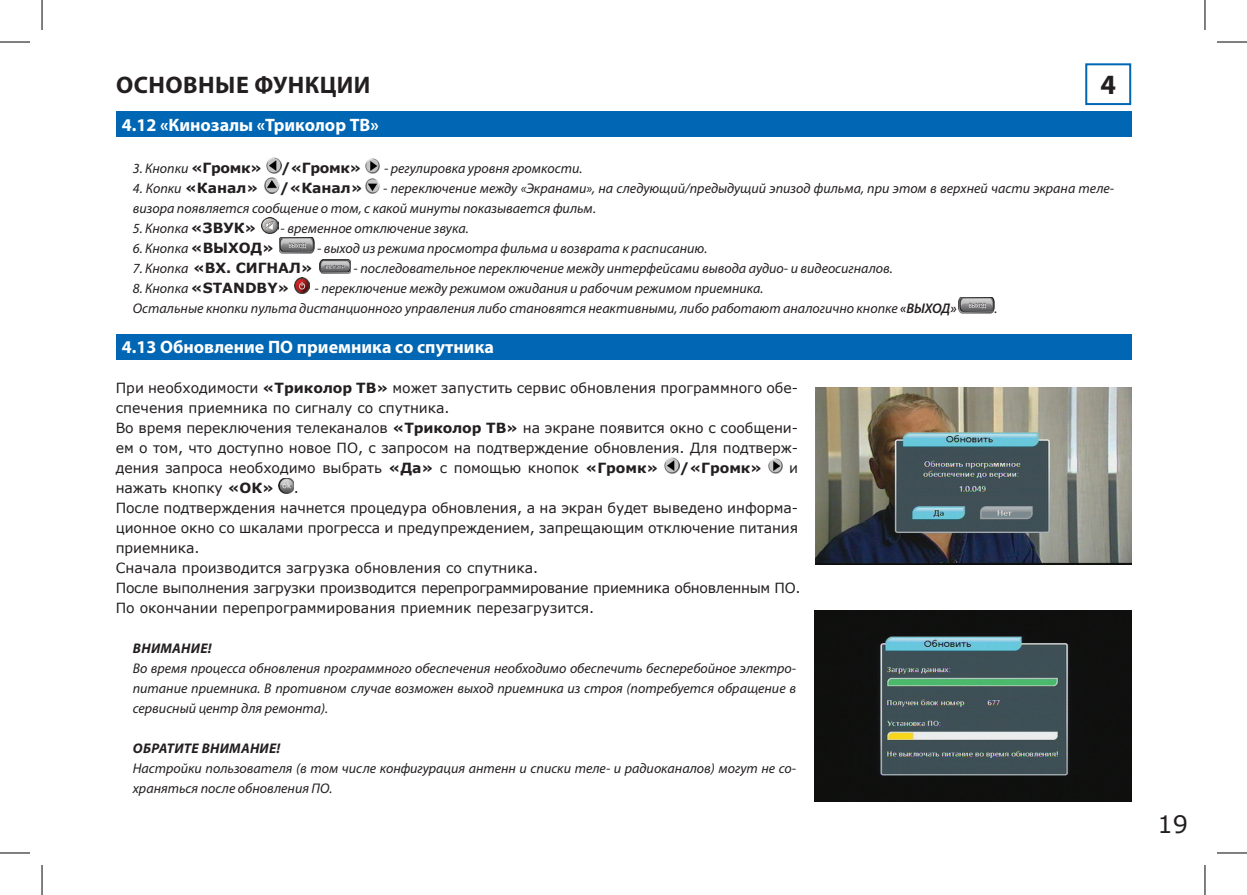
<style>
.page{position:relative;width:1247px;height:895px;background:#fff}
.page>*{position:absolute;margin:0;border:0;box-sizing:border-box;transform-origin:0 0}
.zag{font:700 28px "Myriad Pro";color:#231f20}
.zag-2{font:700 24px "Myriad Pro";letter-spacing:.02em;color:#231f20}
.t1{font:24px "Verdana";color:#231f20}
.podzag{font:700 18px "Myriad Pro";color:#fff}
.primichanie_txt{font:italic 14px/20px "Myriad Pro";color:#231f20}
.TXT{font:14px/20px "Verdana";color:#231f20;text-align:justify}
.TXT-2{font:14px "Verdana";letter-spacing:-.02em;color:#231f20}
.primichanie_txt-2{font:700 14px "Verdana";letter-spacing:-.005em;color:#231f20}
.primichanie{font:italic 700 14px "Myriad Pro";letter-spacing:.02em;color:#231f20}
.TXT-3{font:700 14px "Verdana";letter-spacing:-.005em;color:#231f20}
.s1{font-family:"Verdana";font-weight:700;font-style:normal}
.s2{font-family:"Myriad Pro";font-weight:400;font-style:italic}
.s3{font-weight:600}
.s4{font-weight:700}
</style>
<div class="page">
<div style="left:116px;top:334px;width:1015px;height:25px;background:#0166b3"></div>
<div style="left:1085px;top:63px;width:46px;height:42px;border:2px solid #0166b3"></div>
<img style="left:266px;top:158px;width:15px;height:15px">
<img style="left:365px;top:159px;width:15px;height:14px">
<img style="left:264px;top:178px;width:16px;height:15px">
<img style="left:365px;top:179px;width:15px;height:14px">
<img style="left:261px;top:217px;width:17px;height:16px">
<img style="left:279px;top:237px;width:35px;height:16px">
<img style="left:320px;top:259px;width:31px;height:14px">
<img style="left:295px;top:278px;width:14px;height:15px">
<img style="left:958px;top:297px;width:36px;height:16px">
<img style="left:664px;top:458px;width:15px;height:15px">
<img style="left:768px;top:459px;width:14px;height:14px">
<img style="left:279px;top:478px;width:15px;height:15px">
<div style="left:116px;top:111px;width:1015px;height:26px;background:#0166b3"></div>
<img style="left:814px;top:610px;width:317px;height:192px">
<img style="left:815px;top:388px;width:316px;height:177px">
<hr style="left:0;top:42px;width:30px;height:1px;background:#000">
<hr style="left:1216px;top:42px;width:30px;height:1px;background:#000">
<hr style="left:0;top:852px;width:30px;height:1px;background:#000">
<hr style="left:1216px;top:852px;width:30px;height:1px;background:#000">
<hr style="left:42px;top:0;width:1px;height:30px;background:#000">
<hr style="left:42px;top:865px;width:1px;height:30px;background:#000">
<hr style="left:1204px;top:0;width:1px;height:30px;background:#000">
<hr style="left:1204px;top:865px;width:1px;height:30px;background:#000">
<p class="zag-2" style="left:116px;top:69px;width:256px">ОСНОВНЫЕ ФУНКЦИИ</p>
<p class="podzag" style="left:122px;top:113px;width:258px">4.12 «Кинозалы «Триколор ТВ»</p>
<p class="zag" style="left:1100px;top:66px;width:17px">4</p>
<p class="primichanie_txt" style="left:133px;top:158px;width:131px">3. Кнопки <span class="s1">«Громк»</span></p>
<p class="primichanie_txt-2" style="left:281px;top:158px;width:82px">/«Громк»</p>
<p class="primichanie_txt" style="left:384px;top:158px;width:200px">- регулировка уровня громкости.</p>
<p class="primichanie_txt" style="left:133px;top:178px;width:127px">4. Копки <span class="s1">«Канал»</span></p>
<p class="primichanie_txt-2" style="left:280px;top:178px;width:84px">/«Канал»</p>
<p class="primichanie_txt" style="left:133px;top:178px;width:982px;text-indent:250px">- переключение между «Экранами», на следующий/предыдущий эпизод фильма, при этом в верхней части экрана теле&shy;визора появляется сообщение о том, с какой минуты показывается фильм.</p>
<p class="primichanie_txt" style="left:133px;top:218px;width:125px">5. Кнопка <span class="s1">«ЗВУК»</span></p>
<p class="primichanie_txt" style="left:280px;top:218px;width:189px">- временное отключение звука.</p>
<p class="primichanie_txt" style="left:133px;top:238px;width:143px">6. Кнопка <span class="s1">«ВЫХОД»</span></p>
<p class="primichanie_txt" style="left:317px;top:238px;width:392px">- выход из режима просмотра фильма и возврата к расписанию.</p>
<p class="primichanie_txt-2" style="left:133px;top:258px;width:181px"><span class="s2">7. Кнопка</span> «ВХ. СИГНАЛ»</p>
<p class="primichanie_txt" style="left:353px;top:258px;width:540px">- последовательное переключение между интерфейсами вывода аудио- и видеосигналов.</p>
<p class="primichanie_txt-2" style="left:133px;top:278px;width:158px"><span class="s2">8. Кнопка</span> «STANDBY»</p>
<p class="primichanie_txt" style="left:314px;top:278px;width:450px">- переключение между режимом ожидания и рабочим режимом приемника.</p>
<p class="primichanie_txt" style="left:133px;top:298px;width:825px">Остальные кнопки пульта дистанционного управления либо становятся неактивными, либо работают аналогично кнопке <span class="s3">«ВЫХОД»</span></p>
<p class="primichanie_txt" style="left:994px;top:298px;width:4px">.</p>
<p class="podzag" style="left:122px;top:336px;width:373px">4.13 Обновление ПО приемника со спутника</p>
<p class="TXT" style="left:116px;top:378px;width:683px">При необходимости <span class="s4">«Триколор ТВ»</span> может запустить сервис обновления программного обе&shy;спечения приемника по сигналу со спутника.</p>
<p class="TXT" style="left:116px;top:418px;width:683px">Во время переключения телеканалов <span class="s4">«Триколор ТВ»</span> на экране появится окно с сообщени&shy;ем о том, что доступно новое ПО, с запросом на подтверждение обновления. Для подтверж&shy;дения запроса необходимо выбрать <span class="s4">«Да»</span> с помощью кнопок <span class="s4">«Громк»</span></p>
<p class="TXT-3" style="left:679px;top:458px;width:84px">/«Громк»</p>
<p class="TXT" style="left:789px;top:458px;width:10px">и</p>
<p class="TXT" style="left:116px;top:478px;width:160px">нажать кнопку <span class="s4">«ОК»</span></p>
<p class="TXT" style="left:294px;top:478px;width:7px">.</p>
<p class="TXT" style="left:116px;top:498px;width:683px">После подтверждения начнется процедура обновления, а на экран будет выведено информа&shy;ционное окно со шкалами прогресса и предупреждением, запрещающим отключение питания приемника.</p>
<p class="TXT" style="left:116px;top:558px;width:424px">Сначала производится загрузка обновления со спутника.</p>
<p class="TXT-2" style="left:116px;top:578px;width:686px">После выполнения загрузки производится перепрограммирование приемника обновленным ПО.</p>
<p class="TXT" style="left:116px;top:598px;width:480px">По окончании перепрограммирования приемник перезагрузится.</p>
<p class="primichanie" style="left:133px;top:639px;width:80px">ВНИМАНИЕ!</p>
<p class="primichanie_txt" style="left:133px;top:658px;width:664px;text-align:justify">Во время процесса обновления программного обеспечения необходимо обеспечить бесперебойное электро&shy;питание приемника. В противном случае возможен выход приемника из строя (потребуется обращение в сервисный центр для ремонта).</p>
<p class="primichanie" style="left:133px;top:739px;width:149px">ОБРАТИТЕ ВНИМАНИЕ!</p>
<p class="primichanie_txt" style="left:133px;top:758px;width:664px">Настройки пользователя (в том числе конфигурация антенн и списки теле- и радиоканалов) могут не со&shy;храняться после обновления ПО.</p>
<p class="t1" style="left:1157px;top:807px;width:32px">19</p>
</div>
